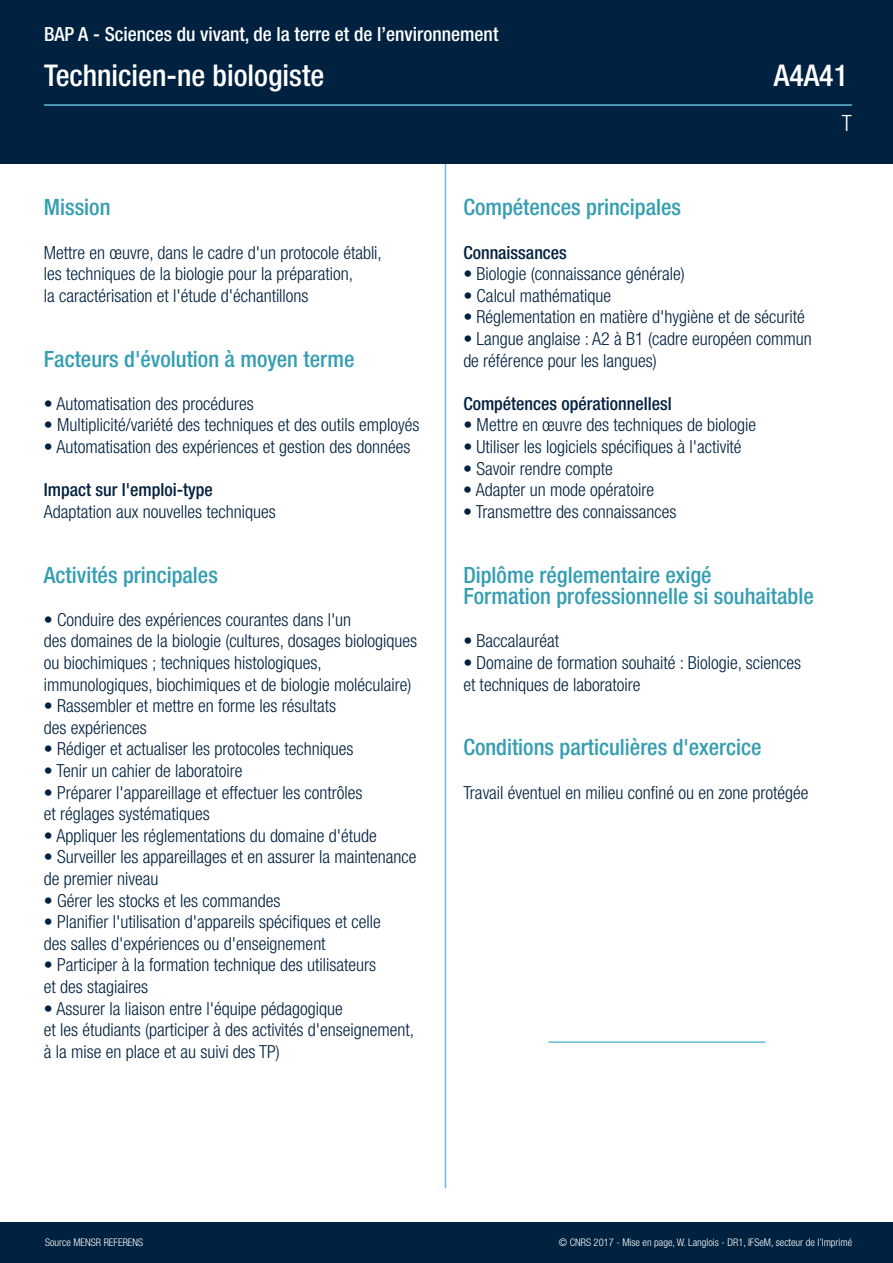
<style>
.page{position:relative;width:893px;height:1263px;background:#fff}
.page>*{position:absolute;margin:0;border:0;box-sizing:border-box;transform-origin:0 0}
.t1{font:500 condensed 30px "Helvetica Neue LT Std";color:#fff}
.t2{font:500 condensed 22.5px/21.6px "Helvetica Neue LT Std";color:#359eb2}
.t3{font:300 condensed 22.5px "Helvetica Neue LT Std";color:#fff}
.t4{font:500 condensed 19.5px "Helvetica Neue LT Std";color:#fff}
.t5{font:300 condensed 18px/21.6px "Helvetica Neue LT Std";color:#002140}
.t6{font:500 condensed 18px "Helvetica Neue LT Std";color:#002140}
.t7{font:300 condensed 10.5px "Helvetica Neue LT Std";color:#fff}
</style>
<div class="page">
<hr style="left:445px;top:0;width:1px;height:1188px;background:#63bcd9">
<div style="left:0;top:1222px;width:893px;height:41px;background:#002140"></div>
<div style="left:0;top:0;width:893px;height:164px;background:#002140"></div>
<hr style="left:44px;top:104px;width:808px;height:2px;background:#63bcd9">
<hr style="left:548px;top:1041px;width:217px;height:2px;background:#63bcd9">
<p class="t4" style="left:44px;top:27px;width:456px">BAP A - Sciences du vivant, de la terre et de l’environnement</p>
<h1 class="t1" style="left:44px;top:65px;width:282px">Technicien-ne biologiste</h1>
<h1 class="t1" style="left:774px;top:65px;width:76px">A4A41</h1>
<p class="t3" style="left:842px;top:115px;width:11px">T</p>
<p class="t2" style="left:44px;top:198px;width:68px">Mission</p>
<p class="t5" style="left:44px;top:243px;width:340px">Mettre en œuvre, dans le cadre d'un protocole établi, les techniques de la biologie pour la préparation,<br>la caractérisation et l'étude d'échantillons</p>
<p class="t2" style="left:44px;top:350px;width:312px">Facteurs d'évolution à moyen terme</p>
<p class="t5" style="left:44px;top:394px;width:211px">• Automatisation des procédures</p>
<p class="t5" style="left:44px;top:416px;width:377px">• Multiplicité/variété des techniques et des outils employés</p>
<p class="t5" style="left:44px;top:437px;width:368px">• Automatisation des expériences et gestion des données</p>
<p class="t6" style="left:44px;top:483px;width:170px">Impact sur l'emploi-type</p>
<p class="t5" style="left:44px;top:502px;width:233px">Adaptation aux nouvelles techniques</p>
<p class="t2" style="left:44px;top:566px;width:176px">Activités principales</p>
<p class="t5" style="left:44px;top:610px;width:375px">• Conduire des expériences courantes dans l'un<br>des domaines de la biologie (cultures, dosages biologiques ou biochimiques ; techniques histologiques, immunologiques, biochimiques et de biologie moléculaire)</p>
<p class="t5" style="left:44px;top:696px;width:294px">• Rassembler et mettre en forme les résultats des expériences</p>
<p class="t5" style="left:44px;top:740px;width:311px">• Rédiger et actualiser les protocoles techniques</p>
<p class="t5" style="left:44px;top:761px;width:200px">• Tenir un cahier de laboratoire</p>
<p class="t5" style="left:44px;top:783px;width:320px">• Préparer l'appareillage et effectuer les contrôles et réglages systématiques</p>
<p class="t5" style="left:44px;top:826px;width:335px">• Appliquer les réglementations du domaine d'étude</p>
<p class="t5" style="left:44px;top:848px;width:374px">• Surveiller les appareillages et en assurer la maintenance de premier niveau</p>
<p class="t5" style="left:44px;top:891px;width:238px">• Gérer les stocks et les commandes</p>
<p class="t5" style="left:44px;top:912px;width:338px">• Planifier l'utilisation d'appareils spécifiques et celle des salles d'expériences ou d'enseignement</p>
<p class="t5" style="left:44px;top:956px;width:334px">• Participer à la formation technique des utilisateurs et des stagiaires</p>
<p class="t5" style="left:44px;top:999px;width:372px">• Assurer la liaison entre l'équipe pédagogique<br>et les étudiants (participer à des activités d'enseignement, à la mise en place et au suivi des TP)</p>
<p class="t2" style="left:463px;top:198px;width:219px">Compétences principales</p>
<p class="t6" style="left:463px;top:246px;width:105px">Connaissances</p>
<p class="t5" style="left:463px;top:264px;width:223px">• Biologie (connaissance générale)</p>
<p class="t5" style="left:463px;top:286px;width:149px">• Calcul mathématique</p>
<p class="t5" style="left:463px;top:308px;width:343px">• Réglementation en matière d'hygiène et de sécurité</p>
<p class="t5" style="left:463px;top:329px;width:350px">• Langue anglaise : A2 à B1 (cadre européen commun de référence pour les langues)</p>
<p class="t6" style="left:463px;top:397px;width:210px">Compétences opérationnellesl</p>
<p class="t5" style="left:463px;top:416px;width:294px">• Mettre en œuvre des techniques de biologie</p>
<p class="t5" style="left:463px;top:437px;width:280px">• Utiliser les logiciels spécifiques à l'activité</p>
<p class="t5" style="left:463px;top:459px;width:151px">• Savoir rendre compte</p>
<p class="t5" style="left:463px;top:480px;width:192px">• Adapter un mode opératoire</p>
<p class="t5" style="left:463px;top:502px;width:215px">• Transmettre des connaissances</p>
<p class="t2" style="left:463px;top:566px;width:352px">Diplôme réglementaire exigé<br>Formation professionnelle si souhaitable</p>
<p class="t5" style="left:463px;top:632px;width:97px">• Baccalauréat</p>
<p class="t5" style="left:463px;top:653px;width:339px">• Domaine de formation souhaité : Biologie, sciences et techniques de laboratoire</p>
<p class="t2" style="left:463px;top:738px;width:300px">Conditions particulières d'exercice</p>
<p class="t5" style="left:463px;top:783px;width:347px">Travail éventuel en milieu confiné ou en zone protégée</p>
<p class="t7" style="left:45px;top:1238px;width:100px">Source MENSR REFERENS</p>
<p class="t7" style="left:559px;top:1238px;width:295px">© CNRS 2017 - Mise en page, W. Langlois - DR1, IFSeM, secteur de l’Imprimé</p>
</div>
